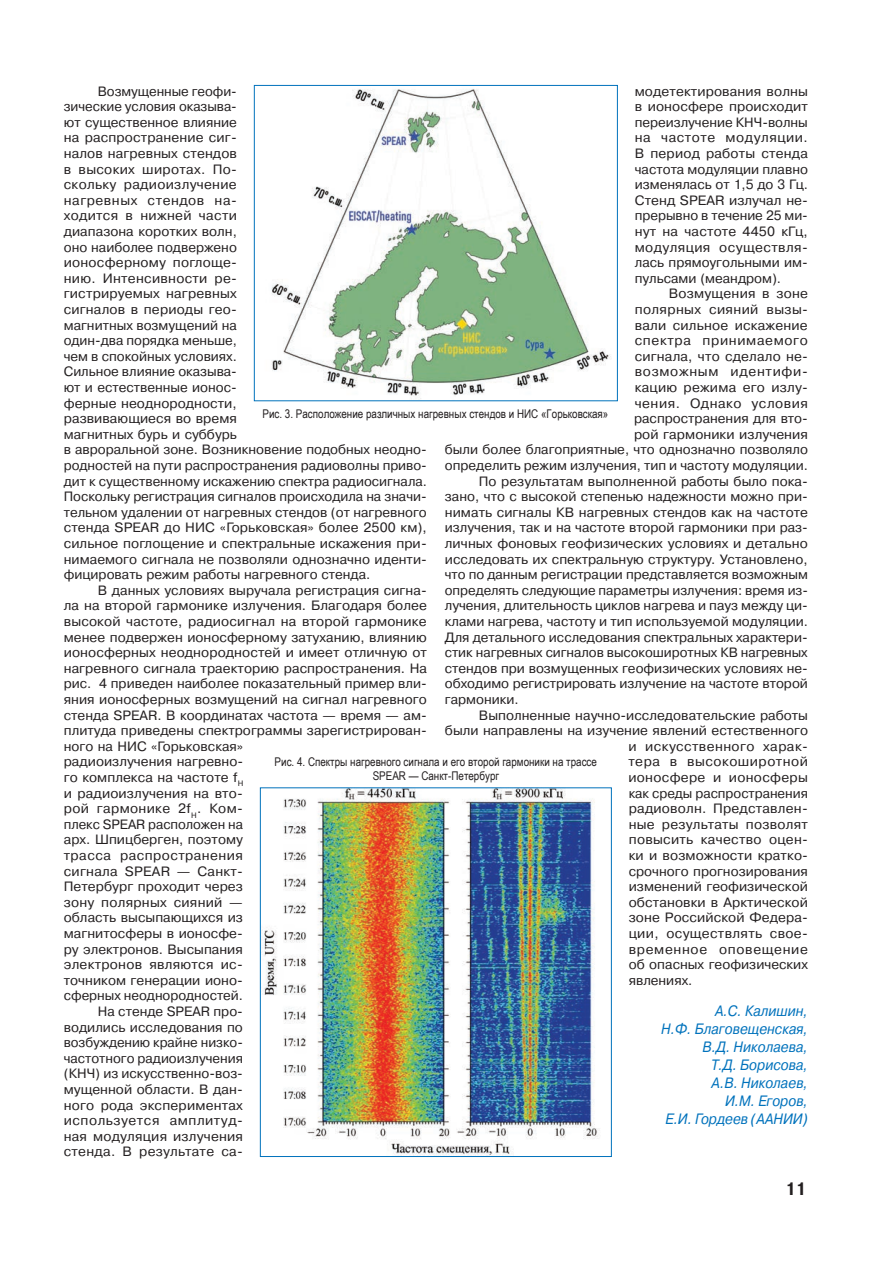
<style>
.page{position:relative;width:893px;height:1263px;background:#fff}
.page>*{position:absolute;margin:0;border:0;box-sizing:border-box;transform-origin:0 0}
.t1{font:700 18px "Pragmatica Cond C";color:#231f20}
.Автор{font:italic 15px/18px "Pragmatica C";color:#0072bc;text-align:right;scale:.9 1}
.Основной_текст{font:13.5px/15.6px "Pragmatica C";letter-spacing:.005em;color:#231f20;text-align:justify}
.Основной_текст-2{font:13.5px "Pragmatica C";letter-spacing:.025em;color:#231f20}
.Основной_текст-3{font:13.5px "Pragmatica C";letter-spacing:.03em;color:#231f20}
.Основной_текст-4{font:13.5px "Pragmatica C";letter-spacing:.035em;color:#231f20}
.Основной_текст-5{font:13.5px "Pragmatica C";letter-spacing:.05em;color:#231f20}
.Подрисуночная{font:12px/14.4px "Arial Narrow";color:#231f20;text-align:center}
</style>
<div class="page">
<img style="left:271px;top:89px;width:340px;height:310px">
<div style="left:254px;top:85px;width:364px;height:316px;border:1px solid #0072bc"></div>
<img style="left:264px;top:789px;width:335px;height:366px">
<div style="left:260px;top:787px;width:352px;height:370px;border:1px solid #0072bc"></div>
<p class="Основной_текст" style="left:64px;top:83px;width:365px;text-align:left;text-indent:34px">Возмущенные геофи-<br>зические условия оказыва-<br>ют существенное влияние<br>на распространение сиг-<br>налов нагревных стендов<br>в высоких широтах. По-<br>скольку радиоизлучение<br>нагревных стендов на-<br>ходится в нижней части<br>диапазона коротких волн,<br>оно наиболее подвержено<br>ионосферному поглоще-<br>нию. Интенсивности ре-<br>гистрируемых нагревных<br>сигналов в периоды гео-<br>магнитных возмущений на<br>один-два порядка меньше,<br>чем в спокойных условиях.<br>Сильное влияние оказыва-<br>ют и естественные ионос-<br>ферные неоднородности,<br>развивающиеся во время<br>магнитных бурь и суббурь<br>в авроральной зоне. Возникновение подобных неодно&shy;родностей на пути распространения радиоволны приво&shy;дит к существенному искажению спектра радиосигнала.<br>Поскольку регистрация сигналов происходила на значи&shy;тельном удалении от нагревных стендов (от нагревного стенда SPEAR до НИС «Горьковская» более 2500 км), сильное поглощение и спектральные искажения при&shy;нимаемого сигнала не позволяли однозначно иденти&shy;фицировать режим работы нагревного стенда.</p>
<p class="Основной_текст" style="left:64px;top:582px;width:365px;text-align:left;text-indent:34px">В данных условиях выручала регистрация сигна&shy;ла на второй гармонике излучения. Благодаря более высокой частоте, радиосигнал на второй гармонике менее подвержен ионосферному затуханию, влиянию ионосферных неоднородностей и имеет отличную от нагревного сигнала траекторию распространения. На рис. 4 приведен наиболее показательный пример вли&shy;яния ионосферных возмущений на сигнал нагревного стенда SPEAR. В координатах частота — время — ам&shy;плитуда приведены спектрограммы зарегистрирован&shy;ного на НИС «Горьковская»<br>радиоизлучения нагревно-<br>го комплекса на частоте f<sub>H<br></sub>и радиоизлучения на вто-<br>рой гармонике 2f<sub>H</sub>. Ком-<br>плекс SPEAR расположен на<br>арх. Шпицберген, поэтому<br>трасса распространения<br>сигнала SPEAR — Санкт-<br>Петербург проходит через<br>зону полярных сияний —<br>область высыпающихся из<br>магнитосферы в ионосфе-<br>ру электронов. Высыпания<br>электронов являются ис-<br>точником генерации ионо-<br>сферных неоднородностей.</p>
<p class="Основной_текст" style="left:64px;top:1004px;width:181px;text-indent:34px">На стенде SPEAR про&shy;водились исследования по возбуждению крайне низко&shy;частотного радиоизлучения (КНЧ) из искусственно-воз&shy;мущенной области. В дан&shy;ного рода экспериментах используется амплитуд&shy;ная модуляция излучения стенда. В результате са-</p>
<p class="Основной_текст" style="left:635px;top:83px;width:175px">модетектирования волны в ионосфере происходит переизлучение КНЧ-волны на частоте модуляции.<br>В период работы стенда частота модуляции плавно изменялась от 1,5 до 3 Гц.<br>Стенд SPEAR излучал не&shy;прерывно в течение 25 ми&shy;нут на частоте 4450 кГц, модуляция осуществля&shy;лась прямоугольными им&shy;пульсами (меандром).</p>
<p class="Основной_текст" style="left:445px;top:286px;width:365px;text-align:right">Возмущения в зоне<br>полярных сияний вызы-<br>вали сильное искажение<br>спектра принимаемого<br>сигнала, что сделало не-<br>возможным идентифи-<br>кацию режима его излу-<br>чения. Однако условия<br>распространения для вто-<br>рой гармоники излучения<br>были более благоприятные, что однозначно позволяло определить режим излучения, тип и частоту модуляции.</p>
<p class="Основной_текст" style="left:445px;top:473px;width:365px;text-indent:34px">По результатам выполненной работы было пока&shy;зано, что с высокой степенью надежности можно при&shy;нимать сигналы КВ нагревных стендов как на частоте излучения, так и на частоте второй гармоники при раз&shy;личных фоновых геофизических условиях и детально исследовать их спектральную структуру. Установлено, что по данным регистрации представляется возможным определять следующие параметры излучения: время из&shy;лучения, длительность циклов нагрева и пауз между ци&shy;клами нагрева, частоту и тип используемой модуляции.<br>Для детального исследования спектральных характери&shy;стик нагревных сигналов высокоширотных КВ нагревных стендов при возмущенных геофизических условиях не&shy;обходимо регистрировать излучение на частоте второй гармоники.</p>
<p class="Основной_текст" style="left:479px;top:707px;width:331px">Выполненные научно-исследовательские работы</p>
<p class="Основной_текст" style="left:445px;top:723px;width:365px">были направлены на изучение явлений естественного</p>
<p class="Основной_текст-3" style="left:628px;top:739px;width:181px">и искусственного харак-</p>
<p class="Основной_текст-4" style="left:628px;top:754px;width:181px">тера в высокоширотной</p>
<p class="Основной_текст-2" style="left:628px;top:770px;width:181px">ионосфере и ионосферы</p>
<p class="Основной_текст" style="left:629px;top:785px;width:181px">как среды распространения</p>
<p class="Основной_текст" style="left:629px;top:801px;width:181px">радиоволн. Представлен-</p>
<p class="Основной_текст" style="left:629px;top:816px;width:181px">ные результаты позволят</p>
<p class="Основной_текст" style="left:629px;top:832px;width:181px">повысить качество оцен-</p>
<p class="Основной_текст" style="left:629px;top:848px;width:181px">ки и возможности кратко-</p>
<p class="Основной_текст" style="left:629px;top:863px;width:181px">срочного прогнозирования</p>
<p class="Основной_текст" style="left:629px;top:879px;width:181px">изменений геофизической</p>
<p class="Основной_текст" style="left:629px;top:894px;width:181px">обстановки в Арктической</p>
<p class="Основной_текст" style="left:629px;top:910px;width:181px">зоне Российской Федера-</p>
<p class="Основной_текст-2" style="left:629px;top:926px;width:179px">ции, осуществлять свое-</p>
<p class="Основной_текст-5" style="left:629px;top:941px;width:181px">временное оповещение</p>
<p class="Основной_текст" style="left:629px;top:957px;width:181px">об опасных геофизических</p>
<p class="Основной_текст" style="left:629px;top:973px;width:65px">явлениях.</p>
<p class="Автор" style="left:661px;top:1002px;width:164px">А.С. Калишин,<br>Н.Ф. Благовещенская,<br>В.Д. Николаева,<br>Т.Д. Борисова,<br>А.В. Николаев,<br>И.М. Егоров,<br>Е.И. Гордеев (ААНИИ)</p>
<p class="Подрисуночная" style="left:262px;top:406px;width:347px">Рис. 3. Расположение различных нагревных стендов и НИС «Горьковская»</p>
<p class="Подрисуночная" style="left:275px;top:754px;width:324px">Рис. 4. Спектры нагревного сигнала и его второй гармоники на трассе<br>SPEAR — Санкт-Петербург</p>
<h1 class="t1" style="left:786px;top:1178px;width:22px">11</h1>
</div>
